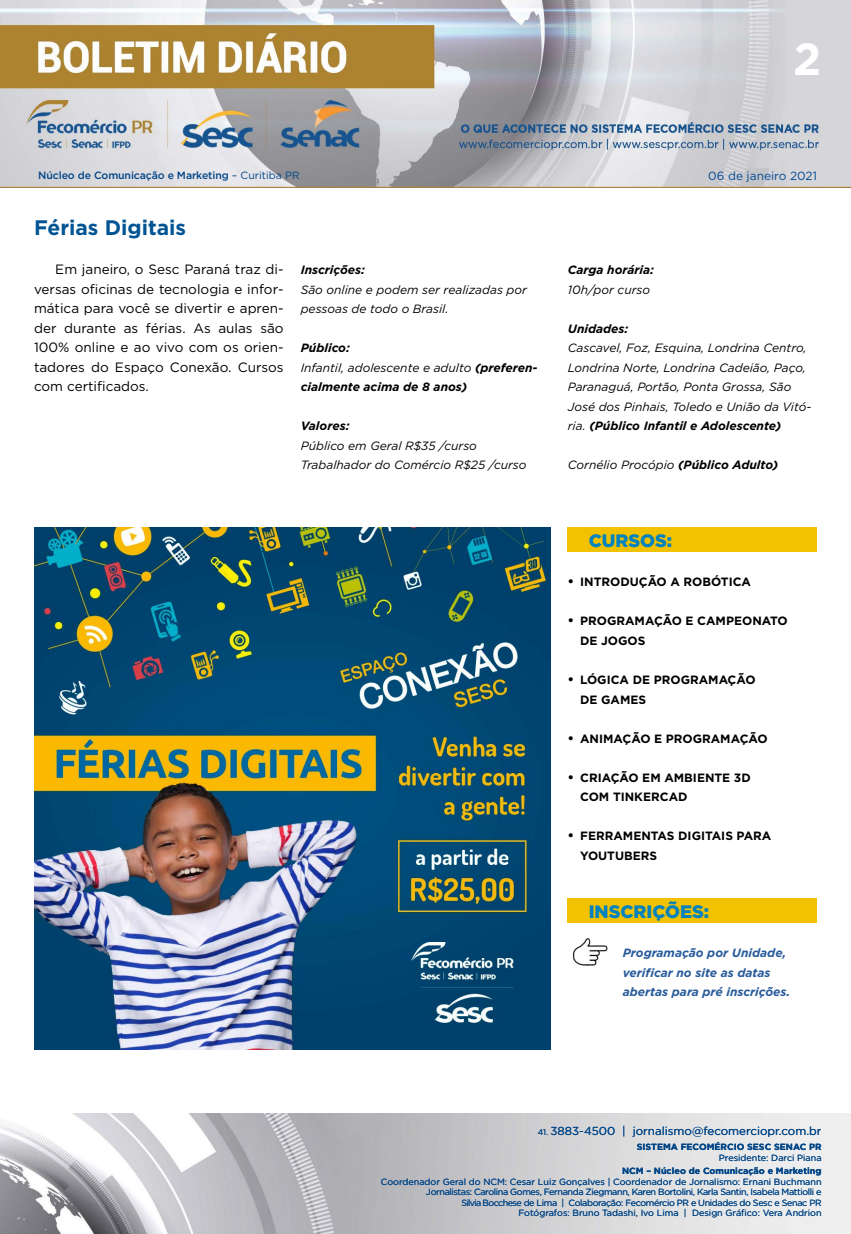
<style>
.page{position:relative;width:851px;height:1234px;background:#fff}
.page>*{position:absolute;margin:0;border:0;box-sizing:border-box;transform-origin:0 0}
.t1{font:700 45px "Gotham";color:#fff}
.t2{font:700 21px "Gotham";color:#005493}
.t3{font:900 18px "Gotham";color:#0082bf}
.t4{font:13.5px/19.5px "Gotham";color:#000;text-align:justify}
.t5{font:italic 12px/19.5px "Gotham";color:#000}
.t6{font:700 12px/19.5px "Gotham";color:#000}
.t7{font:italic 700 12px/19.5px "Gotham";color:#000}
.t8{font:italic 700 12px/19.5px "Gotham";color:#275b9b}
.t9{font:11.85px "Gotham";color:#004a93}
.t10{font:11.55px "Gotham";color:#004587}
.t11{font:500 10.5px "Gotham";letter-spacing:-.01em;color:#004587}
.t12{font:9px/10.5px "Gotham";letter-spacing:-.03em;color:#004587;text-align:right}
.t13{font:700 9px "Gotham";color:#004587}
.t14{font:9px "Gotham";color:#004587}
.s1{font-weight:400}
.s2{font-weight:700}
.s3{font-size:13.5px}
.s4{font-size:8.25px}
</style>
<div class="page">
<img style="left:0;top:0;width:850px;height:188px">
<img style="left:0;top:1113px;width:850px;height:120px">
<div style="left:567px;top:527px;width:249px;height:24px;background:#f2c200"></div>
<div style="left:567px;top:898px;width:249px;height:24px;background:#f2c200"></div>
<img style="left:572px;top:938px;width:36px;height:27px">
<img style="left:34px;top:527px;width:516px;height:522px">
<h1 class="t1" style="left:793px;top:29px;width:30px">2</h1>
<p class="t11" style="left:38px;top:168px;width:263px">Núcleo de Comunicação e Marketing <span class="s1">– Curitiba PR</span></p>
<p class="t9" style="left:708px;top:168px;width:110px">06 de janeiro 2021</p>
<h2 class="t2" style="left:34px;top:214px;width:154px">Férias Digitais</h2>
<p class="t4" style="left:34px;top:259px;width:251px;text-indent:21px">Em janeiro, o Sesc Paraná traz di&shy;versas oficinas de tecnologia e infor&shy;mática para você se divertir e apren&shy;der durante as férias. As aulas são 100% online e ao vivo com os orien&shy;tadores do Espaço Conexão. Cursos com certificados.</p>
<p class="t7" style="left:300px;top:260px;width:66px">Inscrições:</p>
<p class="t5" style="left:300px;top:279px;width:228px">São online e podem ser realizadas por pessoas de todo o Brasil.</p>
<p class="t7" style="left:300px;top:338px;width:238px">Público:<br><span class="s1">Infantil, adolescente e adulto</span> (preferen&shy;cialmente acima de 8 anos)</p>
<p class="t7" style="left:300px;top:416px;width:50px">Valores:</p>
<p class="t5" style="left:300px;top:435px;width:227px">Público em Geral R$35 /curso<br>Trabalhador do Comércio R$25 /curso</p>
<p class="t7" style="left:567px;top:260px;width:88px">Carga horária:</p>
<p class="t5" style="left:567px;top:279px;width:84px">10h/por curso</p>
<p class="t7" style="left:567px;top:318px;width:62px">Unidades:</p>
<p class="t5" style="left:567px;top:338px;width:245px">Cascavel, Foz, Esquina, Londrina Centro, Londrina Norte, Londrina Cadeião, Paço, Paranaguá, Portão, Ponta Grossa, São José dos Pinhais, Toledo e União da Vitó&shy;ria. <span class="s2">(Público Infantil e Adolescente)</span></p>
<p class="t5" style="left:567px;top:455px;width:212px">Cornélio Procópio <span class="s2">(Público Adulto)</span></p>
<h3 class="t3" style="left:588px;top:528px;width:85px">CURSOS:</h3>
<p class="t6" style="left:567px;top:572px;width:185px"><span class="s3">•</span> INTRODUÇÃO A ROBÓTICA</p>
<p class="t6" style="left:580px;top:611px;width:209px;text-indent:-13px"><span class="s3">•</span> PROGRAMAÇÃO E CAMPEONATO<br>DE JOGOS</p>
<p class="t6" style="left:580px;top:669px;width:177px;text-indent:-13px"><span class="s3">•</span> LÓGICA DE PROGRAMAÇÃO<br>DE GAMES</p>
<p class="t6" style="left:567px;top:728px;width:202px"><span class="s3">•</span> ANIMAÇÃO E PROGRAMAÇÃO</p>
<p class="t6" style="left:580px;top:767px;width:172px;text-indent:-13px"><span class="s3">•</span> CRIAÇÃO EM AMBIENTE 3D<br>COM TINKERCAD</p>
<p class="t6" style="left:580px;top:825px;width:193px;text-indent:-13px"><span class="s3">•</span> FERRAMENTAS DIGITAIS PARA<br>YOUTUBERS</p>
<h3 class="t3" style="left:588px;top:899px;width:122px">INSCRIÇÕES:</h3>
<p class="t8" style="left:622px;top:942px;width:169px">Programação por Unidade, verificar no site as datas abertas para pré inscrições.</p>
<p class="t10" style="left:537px;top:1123px;width:285px"><span class="s4">41.</span> 3883-4500 | jornalismo@fecomerciopr.com.br</p>
<p class="t13" style="left:636px;top:1140px;width:186px">SISTEMA FECOMÉRCIO SESC SENAC PR</p>
<p class="t14" style="left:718px;top:1151px;width:104px">Presidente: Darci Piana</p>
<p class="t13" style="left:622px;top:1164px;width:201px">NCM – Núcleo de Comunicação e Marketing</p>
<p class="t12" style="left:381px;top:1175px;width:442px">Coordenador Geral do NCM: Cesar Luiz Gonçalves | Coordenador de Jornalismo: Ernani Buchmann Jornalistas: Carolina Gomes, Fernanda Ziegmann, Karen Bortolini, Karla Santin, Isabela Mattiolli e<br>Silvia Bocchese de Lima | Colaboração: Fecomércio PR e Unidades do Sesc e Senac PR<br>Fotógrafos: Bruno Tadashi, Ivo Lima | Design Gráfico: Vera Andrion</p>
</div>
